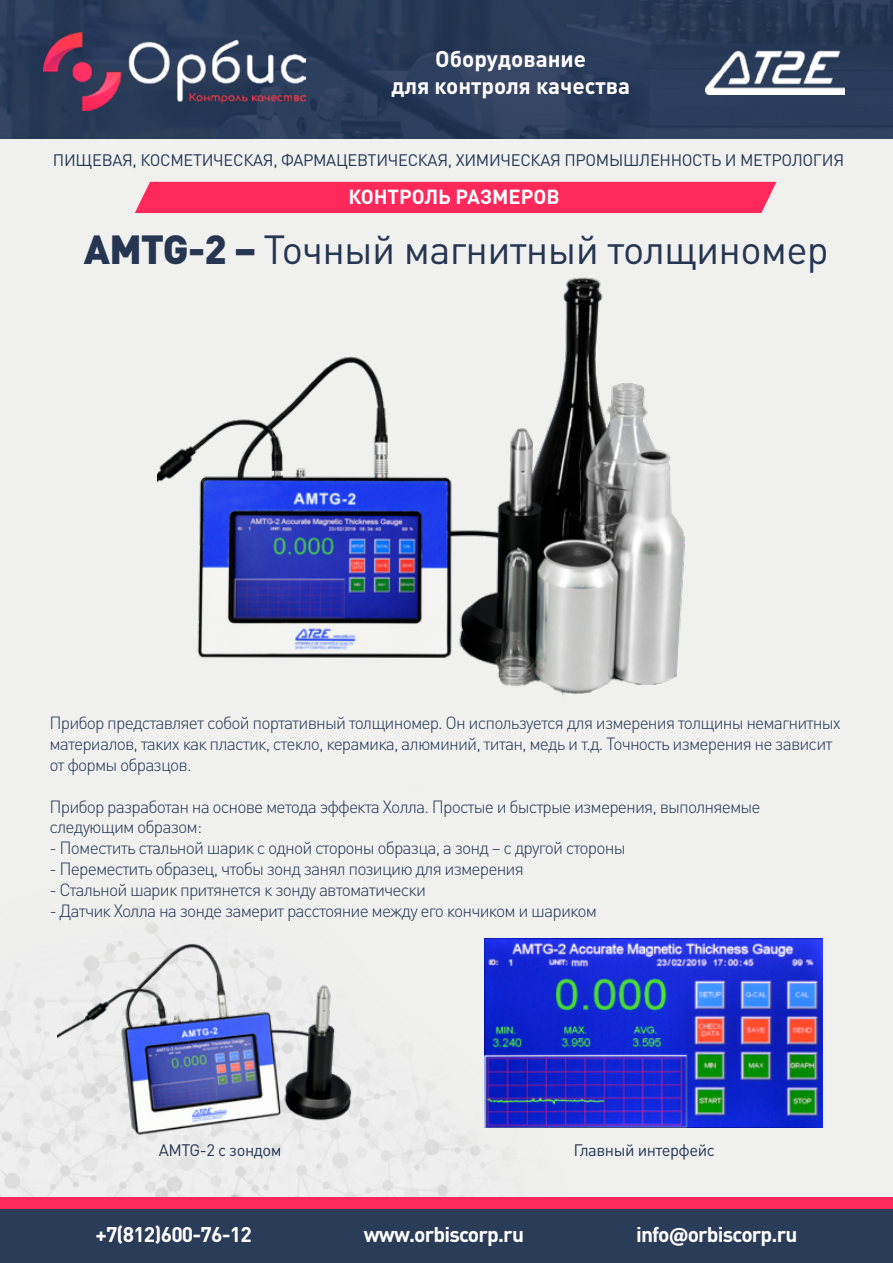
<style>
.page{position:relative;width:893px;height:1263px;background:#fff}
.page>*{position:absolute;margin:0;border:0;box-sizing:border-box;transform-origin:0 0}
.t1{font:40.2px "DIN Pro";letter-spacing:-.02em;color:#253552}
.t2{font:700 22.5px/27px "DIN Pro";color:#fff;text-align:center}
.t3{font:700 21px "DIN Pro";letter-spacing:-.04em;color:#fff}
.t4{font:700 20.1px "DIN Pro";color:#fff}
.t5{font:300 17.4px/21px "DIN Pro";letter-spacing:-.05em;color:#253552}
.t6{font:16.5px "DIN Pro";letter-spacing:-.02em;color:#253552}
.s1{font-weight:900}
.s2{font-family:"Acumin Variable Concept";font-weight:400}
</style>
<div class="page">
<div style="left:0;top:120px;width:893px;height:1143px;background:#f0f0ef"></div>
<img style="left:0;top:938px;width:592px;height:260px">
<img style="left:0;top:0;width:893px;height:138px">
<img style="left:43px;top:32px;width:263px;height:79px">
<div style="left:0;top:1198px;width:893px;height:65px;background:#ff285b"></div>
<div style="left:0;top:1209px;width:893px;height:54px;background:#2b3c58"></div>
<img style="left:706px;top:50px;width:138px;height:44px">
<div style="left:135px;top:182px;width:641px;height:31px;background:#ff285b"></div>
<img style="left:157px;top:277px;width:528px;height:419px">
<img style="left:484px;top:939px;width:339px;height:189px">
<img style="left:57px;top:909px;width:373px;height:247px">
<p class="t2" style="left:391px;top:45px;width:240px">Оборудование<br>для контроля качества</p>
<p class="t6" style="left:53px;top:149px;width:793px">ПИЩЕВАЯ, КОСМЕТИЧЕСКАЯ, ФАРМАЦЕВТИЧЕСКАЯ, ХИМИЧЕСКАЯ ПРОМЫШЛЕННОСТЬ И МЕТРОЛОГИЯ</p>
<p class="t4" style="left:348px;top:183px;width:213px">КОНТРОЛЬ РАЗМЕРОВ</p>
<h1 class="t1" style="left:84px;top:222px;width:746px"><span class="s1">AMTG-2 –</span> Точный магнитный толщиномер</h1>
<p class="t5" style="left:49px;top:711px;width:793px">Прибор представляет собой портативный толщиномер. Он используется для измерения толщины немагнитных материалов, таких как пластик, стекло, керамика, алюминий, титан, медь и т.д. Точность измерения не зависит от формы образцов.</p>
<p class="t5" style="left:49px;top:795px;width:713px">Прибор разработан на основе метода эффекта Холла. Простые и быстрые измерения, выполняемые следующим образом:</p>
<p class="t5" style="left:49px;top:837px;width:578px">- Поместить стальной шарик с одной стороны образца, а зонд – с другой стороны</p>
<p class="t5" style="left:49px;top:858px;width:476px">- Переместить образец, чтобы зонд занял позицию для измерения</p>
<p class="t5" style="left:49px;top:879px;width:378px">- Стальной шарик притянется к зонду автоматически</p>
<p class="t5" style="left:49px;top:900px;width:549px">- Датчик Холла на зонде замерит расстояние между его кончиком и шариком</p>
<p class="t6" style="left:159px;top:1139px;width:124px">AMTG-2 с зондом</p>
<p class="t6" style="left:573px;top:1139px;width:143px">Главный интерфейс</p>
<p class="t3" style="left:96px;top:1220px;width:158px">+7(812)600-76-12</p>
<p class="t3" style="left:364px;top:1220px;width:162px">www.orbiscorp.ru</p>
<p class="t3" style="left:636px;top:1220px;width:163px">info<span class="s2">@</span>orbiscorp.ru</p>
</div>
